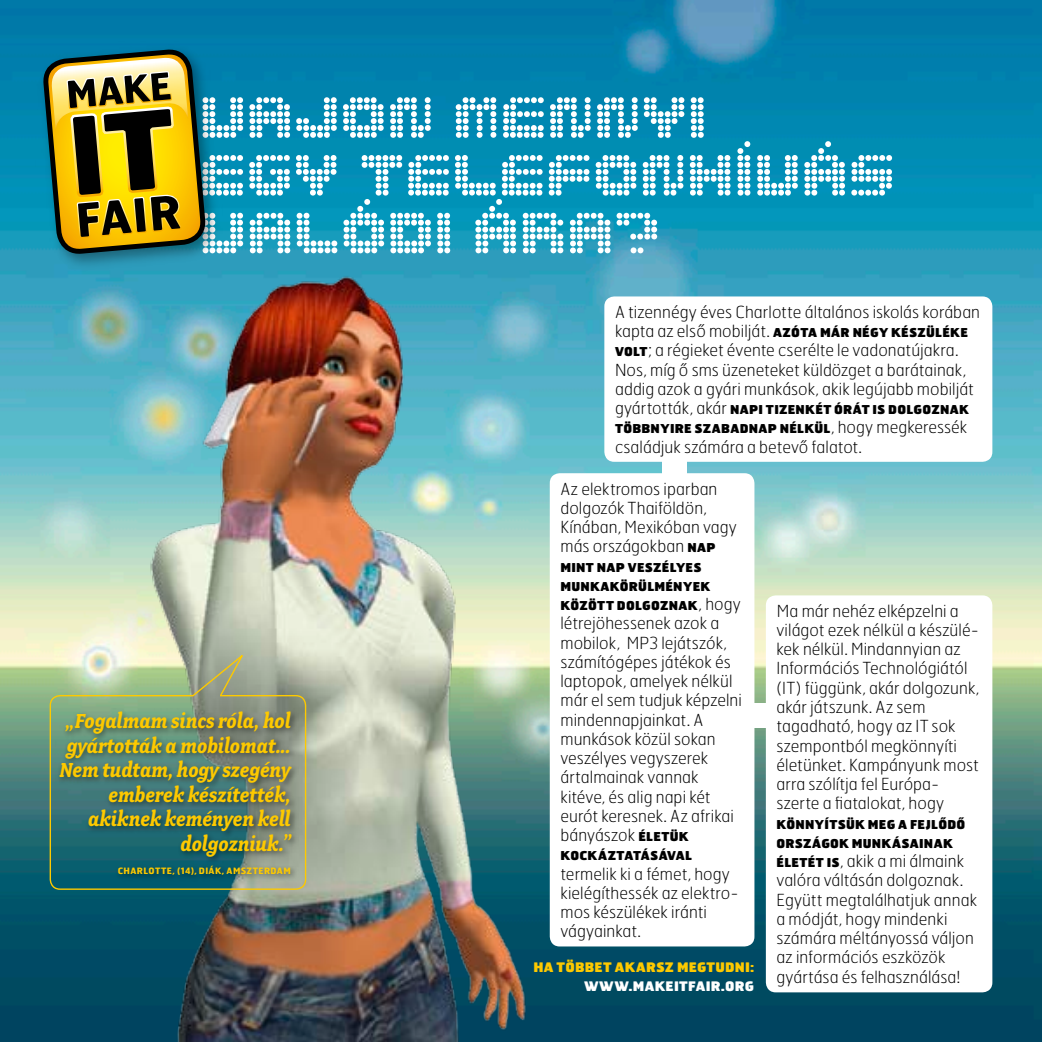
<style>
.page{position:relative;width:1042px;height:1042px;background:#fff}
.page>*{position:absolute;margin:0;border:0;box-sizing:border-box;transform-origin:0 0}
.t1{font:50.75px/57.8px "Med Led";letter-spacing:-.015em;color:#fff}
.t2{font:italic 700 22.75px/24.5px "Fairplexm I Tf";color:#fdc900;text-align:right}
.t3{font:300 16.62px/19.2px "Hermesm ITF";letter-spacing:.005em;color:#000}
.t4{font:900 13.12px "Hermesm I Tf";letter-spacing:.015em;color:#fdc900}
.t5{font:900 13.12px "Hermesm I Tf";letter-spacing:.025em;color:#fff}
.t6{font:900 12.25px/19.2px "Hermesm I Tf";letter-spacing:.02em;color:#000}
.t7{font:700 8.75px "Hermesm I Tf";letter-spacing:.045em;color:#fdc900}
.s1{font-family:"Hermesm ITF";font-weight:300;font-size:16.62px}
.s2{font-family:"Hermesm I Tf";font-weight:900;font-size:12.25px}
</style>
<div class="page">
<img style="left:0;top:0;width:1042px;height:1042px">
<div style="left:662px;top:454px;width:25px;height:25px;background:#fff"></div>
<div style="left:747px;top:702px;width:24px;height:25px;background:#fff"></div>
<div style="left:604px;top:296px;width:388px;height:166px;background:#fff;border-radius:10px"></div>
<div style="left:550px;top:473px;width:204px;height:473px;background:#fff;border-radius:10px"></div>
<div style="left:766px;top:595px;width:226px;height:397px;background:#fff;border-radius:10px"></div>
<img style="left:93px;top:267px;width:451px;height:775px">
<svg style="left:191px;top:650px;width:56px;height:45px;background:#9fa48a"></svg>
<div style="left:50px;top:695px;width:256px;height:195px;border:1px solid #fdc900;border-radius:10px"></div>
<div style="left:56px;top:708px;width:243px;height:173px;background:#000;opacity:.5"></div>
<svg style="left:737px;top:141px;width:13px;height:13px"></svg>
<svg style="left:818px;top:141px;width:13px;height:13px"></svg>
<svg style="left:357px;top:199px;width:13px;height:13px"></svg>
<svg style="left:489px;top:199px;width:13px;height:13px"></svg>
<div style="left:35px;top:41px;width:188px;height:231px;background:#000;opacity:.35"></div>
<svg style="left:44px;top:273px;width:160px;height:72px;background:#4ea9bd"></svg>
<svg style="left:44px;top:16px;width:160px;height:257px;background:#72854d"></svg>
<h1 class="t1" style="left:199px;top:92px;width:698px">VAJON MENNYI<br>EGY TELEFONHIVAS<br>VALODI ARA?</h1>
<h2 class="t2" style="left:59px;top:709px;width:233px">„Fogalmam sincs róla, hol gyártották a mobilomat...<br>Nem tudtam, hogy szegény emberek készítették, akiknek keményen kell dolgozniuk.”</h2>
<p class="t7" style="left:118px;top:864px;width:174px">CHARLOTTE, (14), DIÁK, AMSZTERDAM</p>
<p class="t3" style="left:615px;top:302px;width:367px">A tizennégy éves Charlotte általános iskolás korában</p>
<p class="t6" style="left:615px;top:322px;width:354px"><span class="s1">kapta az első mobilját.</span> AZÓTA MÁR NÉGY KÉSZÜLÉKE</p>
<p class="t3" style="left:615px;top:340px;width:360px"><span class="s2">VOLT</span>; a régieket évente cserélte le vadonatújakra.<br>Nos, míg ő sms üzeneteket küldözget a barátainak, addig azok a gyári munkások, akik legújabb mobilját</p>
<p class="t6" style="left:615px;top:399px;width:355px"><span class="s1">gyártották, akár</span> NAPI TIZENKÉT ÓRÁT IS DOLGOZNAK<br>TÖBBNYIRE SZABADNAP NÉLKÜL<span class="s1">, hogy megkeressék</span></p>
<p class="t3" style="left:615px;top:436px;width:248px">családjuk számára a betevő falatot.</p>
<p class="t3" style="left:560px;top:478px;width:178px">Az elektromos iparban dolgozók Thaiföldön,<br>Kínában, Mexikóban vagy más országokban <span class="s2">NAP</span></p>
<p class="t6" style="left:560px;top:557px;width:182px">MINT NAP VESZÉLYES<br>MUNKAKÖRÜLMÉNYEK<br>KÖZÖTT DOLGOZNAK<span class="s1">, hogy</span></p>
<p class="t3" style="left:560px;top:613px;width:183px">létrejöhessenek azok a mobilok, MP3 lejátszók, számítógépes játékok és laptopok, amelyek nélkül már el sem tudjuk képzelni mindennapjainkat. A munkások közül sokan veszélyes vegyszerek ártalmainak vannak kitéve, és alig napi két eurót keresnek. Az afrikai bányászok <span class="s2">ÉLETÜK</span></p>
<p class="t6" style="left:560px;top:846px;width:133px">KOCKÁZTATÁSÁVAL</p>
<p class="t3" style="left:560px;top:863px;width:180px">termelik ki a fémet, hogy kielégíthessék az elektro&shy;mos készülékek iránti vágyainkat.</p>
<p class="t3" style="left:776px;top:600px;width:204px">Ma már nehéz elképzelni a világot ezek nélkül a készülé&shy;kek nélkül. Mindannyian az<br>Információs Technológiától (IT) függünk, akár dolgozunk, akár játszunk. Az sem tagadható, hogy az IT sok szempontból megkönnyíti életünket. Kampányunk most arra szólítja fel Európa&shy;szerte a fiatalokat, hogy</p>
<p class="t6" style="left:776px;top:814px;width:190px">KÖNNYÍTSÜK MEG A FEJLŐDŐ<br>ORSZÁGOK MUNKÁSAINAK</p>
<p class="t3" style="left:776px;top:851px;width:202px"><span class="s2">ÉLETÉT IS</span>, akik a mi álmaink valóra váltásán dolgoznak.<br>Együtt megtalálhatjuk annak a módját, hogy mindenki számára méltányossá váljon az információs eszközök gyártása és felhasználása!</p>
<p class="t4" style="left:533px;top:958px;width:222px">HA TÖBBET AKARSZ MEGTUDNI:</p>
<p class="t5" style="left:584px;top:977px;width:172px">WWW.MAKEITFAIR.ORG</p>
</div>
